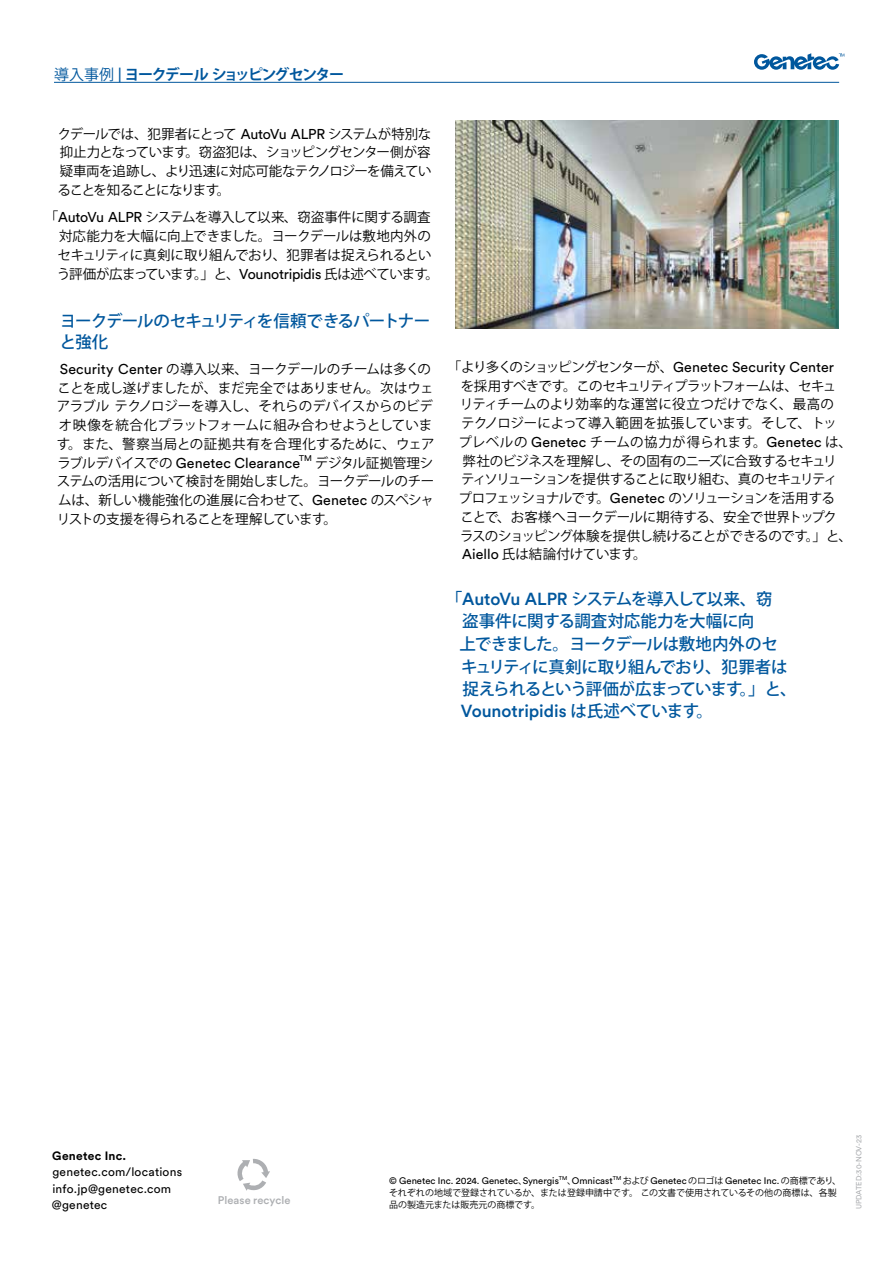
<style>
.page{position:relative;width:893px;height:1263px;background:#fff}
.page>*{position:absolute;margin:0;border:0;box-sizing:border-box;transform-origin:0 0}
.t1{font:500 17.4px "Circular Pro";letter-spacing:-.005em;color:#00579d}
.t2{font:500 16.5px/22.5px "Koz Go Pr 6 N";letter-spacing:-.04em;color:#00579d}
.t3{font:700 15px "Koz Go Pr 6 N";letter-spacing:-.1em;color:#00579d}
.t4{font:14.1px "Circular Pro";letter-spacing:.005em;color:#000}
.t5{font:13.5px/18.8px "Koz Go Pr 6 N";letter-spacing:-.03em;color:#000;text-align:justify}
.t6{font:13.5px/18.8px "Koz Go Pr 6 N";letter-spacing:-.005em;color:#000}
.t7{font:13.5px "Koz Go Pr 6 N";letter-spacing:.03em;color:#000}
.t8{font:13.5px "Koz Go Pr 6 N";letter-spacing:-.055em;color:#000}
.t9{font:13.5px "Koz Go Pr 6 N";letter-spacing:-.08em;color:#000}
.t10{font:13.5px "Koz Go Pr 6 N";letter-spacing:-.075em;color:#000}
.t11{font:13.5px "Koz Go Pr 6 N";letter-spacing:.005em;color:#000}
.t12{font:13.5px "Koz Go Pr 6 N";letter-spacing:-.01em;color:#000}
.t13{font:12px/16.5px "Circular Pro";letter-spacing:.02em;color:#000}
.t14{font:700 12px "Circular Pro";letter-spacing:.025em;color:#000}
.t15{font:500 10.95px "Circular Pro";letter-spacing:.005em;color:#adafb2}
.t16{font:9.45px "Circular Pro";color:#000}
.t17{font:9px/12px "Koz Go Pr 6 N";color:#000}
.t18{font:8.25px "Circular Pro";color:#000}
.t19{font:7.5px "Circular Pro";color:#adafb2}
.t20{font:5.55px "Circular Pro";color:#000}
.s1{font-weight:400}
.s2{font-family:"Circular Pro";font-weight:400;font-size:15.75px}
.s3{font-family:"Circular Pro";font-size:14.1px}
.s4{font-family:"Koz Go Pr 6 N";font-size:13.5px}
.s5{font-family:"Circular Pro";font-size:17.4px}
.s6{font-family:"Koz Go Pr 6 N";font-size:16.5px}
.s7{font-family:"Koz Go Pr 6 N";font-size:9px}
</style>
<div class="page">
<hr style="left:54px;top:82px;width:785px;height:1px;background:#00579d">
<svg style="left:754px;top:53px;width:90px;height:17px"></svg>
<img style="left:455px;top:121px;width:384px;height:208px">
<svg style="left:237px;top:1158px;width:33px;height:33px"></svg>
<p class="t3" style="left:54px;top:66px;width:292px"><span class="s1">導入事例</span> <span class="s2">|</span> ヨークデールショッピングセンター</p>
<p class="t5" style="left:57px;top:124px;width:376px">クデールでは、犯罪者にとって <span class="s3">AutoVu ALPR</span> システムが特別な抑止力となっています。窃盗犯は、ショッピングセンター側が容疑車両を追跡し、より迅速に対応可能なテクノロジーを備えていることを知ることになります。</p>
<p class="t5" style="left:57px;top:208px;width:384px;text-align:left;text-indent:-12px">「<span class="s3">AutoVu ALPR</span> システムを導入して以来、窃盗事件に関する調査対応能力を大幅に向上できました。ヨークデールは敷地内外のセキュリティに真剣に取り組んでおり、犯罪者は捉えられるという評価が広まっています。」と、<span class="s3">Vounotripidis</span> 氏は述べています。</p>
<p class="t2" style="left:60px;top:311px;width:372px;line-height:21px">ヨークデールのセキュリティを信頼できるパートナーと強化</p>
<p class="t6" style="left:57px;top:360px;width:379px"><span class="s3">Security Center</span> の導入以来、ヨークデールのチームは多くのことを成し遂げましたが、まだ完全ではありません。次はウェアラブルテクノロジーを導入し、それらのデバイスからのビデオ映像を統合化プラットフォームに組み合わせようとしています。また、警察当局との証拠共有を合理化するために、ウェア</p>
<p class="t4" style="left:57px;top:453px;width:244px"><span class="s4">ラブルデバイスでの</span> Genetec Clearance</p>
<p class="t18" style="left:299px;top:453px;width:14px">TM</p>
<p class="t5" style="left:57px;top:454px;width:379px;text-indent:258px">デジタル証拠管理システムの活用について検討を開始しました。ヨークデールのチームは、新しい機能強化の進展に合わせて、<span class="s3">Genetec</span> のスペシャリストの支援を得られることを理解しています。</p>
<p class="t4" style="left:448px;top:357px;width:388px"><span class="s4">「より多くのショッピングセンターが、</span>Genetec Security Center</p>
<p class="t9" style="left:461px;top:378px;width:377px">を採用すべきです。このセキュリティプラットフォームは、セキュ</p>
<p class="t11" style="left:460px;top:397px;width:376px">リティチームのより効率的な運営に役立つだけでなく、最高の</p>
<p class="t5" style="left:461px;top:414px;width:377px">テクノロジーによって導入範囲を拡張しています。そして、トッ</p>
<p class="t7" style="left:458px;top:434px;width:395px">プレベルの <span class="s3">Genetec</span> チームの協力が得られます。<span class="s3">Genetec</span> は、</p>
<p class="t5" style="left:463px;top:451px;width:375px">弊社のビジネスを理解し、その固有のニーズに合致するセキュリ</p>
<p class="t10" style="left:461px;top:472px;width:378px">ティソリューションを提供することに取り組む、真のセキュリティ</p>
<p class="t8" style="left:458px;top:490px;width:378px">プロフェッショナルです。<span class="s3">Genetec</span> のソリューションを活用する</p>
<p class="t5" style="left:460px;top:508px;width:378px">ことで、お客様へヨークデールに期待する、安全で世界トップク</p>
<p class="t5" style="left:460px;top:526px;width:393px">ラスのショッピング体験を提供し続けることができるのです。」と、</p>
<p class="t12" style="left:462px;top:547px;width:186px"><span class="s3">Aiello</span> 氏は結論付けています。</p>
<p class="t2" style="left:460px;top:588px;width:338px;text-indent:-14px">「<span class="s5">AutoVu ALPR</span> システムを導入して以来、窃<br>盗事件に関する調査対応能力を大幅に向<br>上できました。ヨークデールは敷地内外のセキュリティに真剣に取り組んでおり、犯罪者は捉えられるという評価が広まっています。」と、</p>
<p class="t1" style="left:461px;top:699px;width:253px">Vounotripidis <span class="s6">は氏述べています。</span></p>
<p class="t14" style="left:52px;top:1147px;width:76px">Genetec Inc.</p>
<p class="t13" style="left:52px;top:1163px;width:132px">genetec.com/locations info.jp@genetec.com @genetec</p>
<p class="t15" style="left:218px;top:1193px;width:74px">Please recycle</p>
<p class="t16" style="left:389px;top:1175px;width:171px">© Genetec Inc. 2024. Genetec<span class="s7">、</span>Synergis</p>
<p class="t20" style="left:559px;top:1174px;width:10px">TM</p>
<p class="t16" style="left:567px;top:1175px;width:47px"><span class="s7">、</span>Omnicast</p>
<p class="t20" style="left:613px;top:1174px;width:10px">TM</p>
<p class="t16" style="left:623px;top:1175px;width:220px"><span class="s7">および</span> Genetec <span class="s7">のロゴは</span> Genetec Inc. <span class="s7">の商標であり、</span></p>
<p class="t17" style="left:389px;top:1187px;width:449px">それぞれの地域で登録されているか、または登録申請中です。この文書で使用されているその他の商標は、各製品の製造元または販売元の商標です。</p>
<p class="t19" style="left:854px;top:1209px;width:76px;rotate:-90deg">UPDATED:30-NOV-23</p>
</div>
